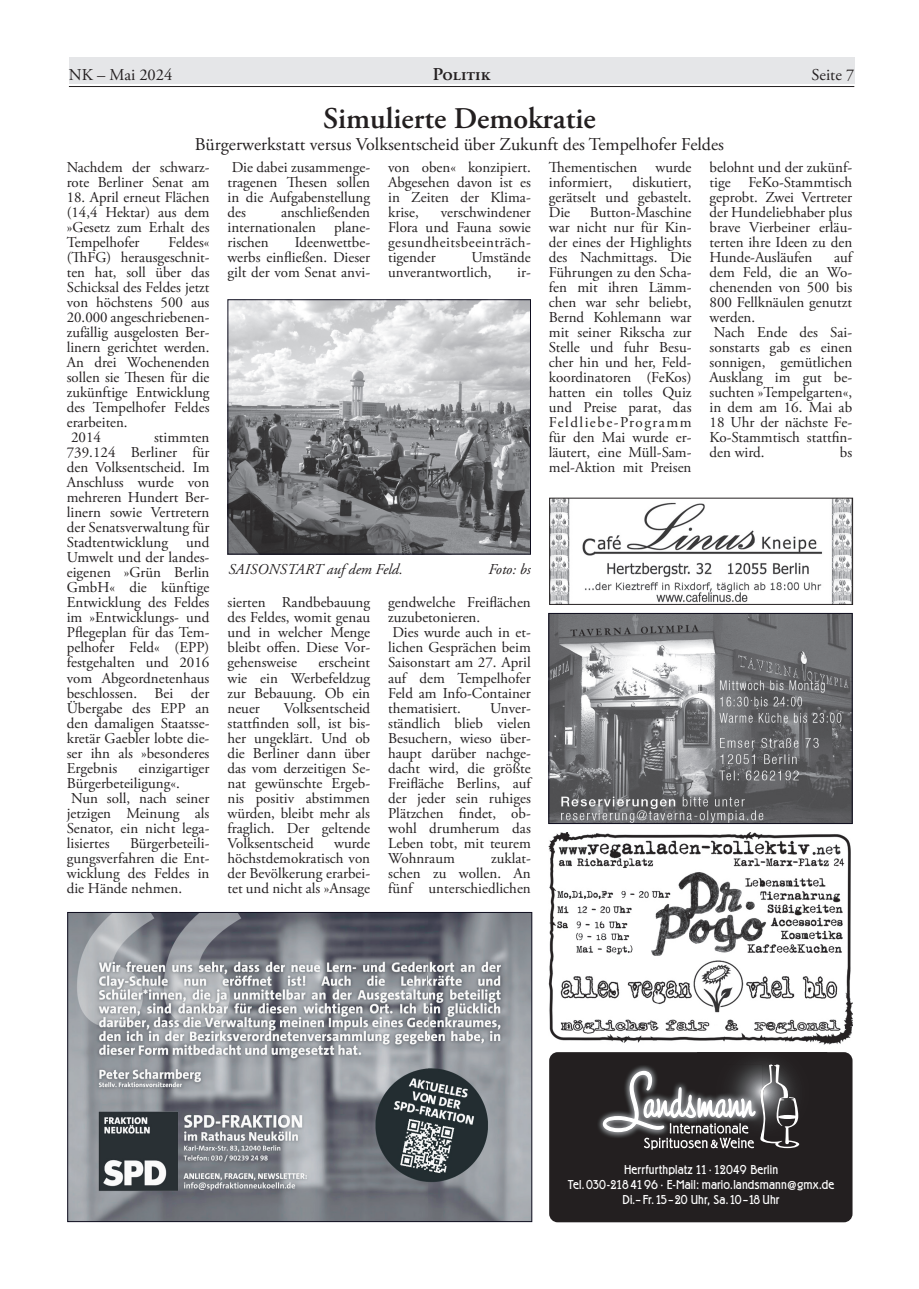
<style>
.page{position:relative;width:919px;height:1289px;background:#fff}
.page>*{position:absolute;margin:0;border:0;box-sizing:border-box;transform-origin:0 0}
.t1{font:600 30px "Adobe Garamond Pro";color:#231f20}
.t2{font:18px "Adobe Garamond Pro";color:#231f20}
.t3{font:600 18px "Adobe Garamond Pro";color:#231f20}
.t4{font:16.5px "Adobe Garamond Pro";color:#231f20}
.t5{font:15px/15px "Adobe Garamond Pro";color:#231f20;text-align:justify}
.t6{font:italic 15px "Adobe Garamond Pro";color:#231f20}
.t7{font:13.5px/15px "Berliner Gro D Ligh";letter-spacing:.01em;color:#fff;text-align:center}
</style>
<div class="page">
<div style="left:69px;top:57px;width:785px;height:27px;background:#e5e6e8"></div>
<hr style="left:69px;top:86px;width:785px;height:1px;background:#231f20">
<img style="left:69px;top:914px;width:461px;height:305px">
<div style="left:67px;top:912px;width:465px;height:309px;border:1px solid #0e0d1e"></div>
<div style="left:549px;top:1052px;width:303px;height:170px;background:#231f20;border-radius:9px"></div>
<svg style="left:602px;top:1052px;width:198px;height:97px"></svg>
<img style="left:549px;top:832px;width:303px;height:212px">
<img style="left:550px;top:615px;width:300px;height:207px">
<div style="left:548px;top:613px;width:304px;height:211px;border:1px solid #0e0d1e"></div>
<img style="left:229px;top:301px;width:300px;height:251px">
<div style="left:227px;top:299px;width:304px;height:255px;border:1px solid #0e0d1e"></div>
<img style="left:551px;top:500px;width:299px;height:102px">
<p class="t4" style="left:69px;top:65px;width:105px">NK – Mai 2024</p>
<p class="t3" style="left:433px;top:64px;width:59px">POliTik</p>
<p class="t4" style="left:811px;top:65px;width:44px">Seite 7</p>
<h1 class="t1" style="left:323px;top:101px;width:274px">Simulierte Demokratie</h1>
<p class="t2" style="left:195px;top:133px;width:530px">Bürgerwerkstatt versus Volksentscheid über Zukunft des Tempelhofer Feldes</p>
<p class="t5" style="left:67px;top:160px;width:144px">Nachdem der schwarz&shy;rote Berliner Senat am</p>
<p class="t5" style="left:67px;top:190px;width:144px">18. April erneut Flächen (14,4 Hektar) aus dem »Gesetz zum Erhalt des Tempelhofer</p>
<p class="t5" style="left:227px;top:160px;width:144px">Die dabei zusammenge&shy;tragenen Thesen sollen in die Aufgabenstellung des</p>
<p class="t5" style="left:388px;top:160px;width:144px">von oben« konzipiert.<br>Abgesehen davon ist es in Zeiten der Klima&shy;krise,</p>
<p class="t5" style="left:549px;top:160px;width:144px">Thementischen wurde informiert,</p>
<p class="t5" style="left:709px;top:160px;width:144px">belohnt und der zukünf&shy;tige FeKo-Stammtisch geprobt. Zwei Vertreter der Hundeliebhaber plus brave Vierbeiner erläu&shy;terten ihre Ideen zu den Hunde-Ausläufen</p>
<p class="t5" style="left:549px;top:175px;width:144px;text-indent:83px">diskutiert, gerätselt und gebastelt.<br>Die</p>
<p class="t5" style="left:227px;top:205px;width:144px;text-indent:53px">anschließenden internationalen plane&shy;rischen</p>
<p class="t5" style="left:388px;top:205px;width:144px;text-indent:53px">verschwindener Flora und Fauna sowie gesundheitsbeeinträch&shy;tigender</p>
<p class="t5" style="left:549px;top:205px;width:144px;text-indent:41px">Button-Maschine war nicht nur für Kin&shy;der eines der Highlights des Nachmittags. Die Führungen zu den Scha&shy;fen mit ihren Lämm&shy;chen war sehr beliebt, Bernd Kohlemann war mit seiner Rikscha zur Stelle und fuhr Besu&shy;cher hin und her, Feld&shy;koordinatoren (FeKos) hatten ein tolles Quiz und Preise parat, das Feldliebe-Programm für den Mai wurde er&shy;läutert, eine Müll-Sam&shy;mel-Aktion mit Preisen</p>
<p class="t5" style="left:67px;top:235px;width:144px;text-align:left;text-indent:102px">Feldes« (ThFG) herausgeschnit&shy;ten hat, soll über das<br>Schicksal des Feldes jetzt von höchstens 500 aus<br>20.000 angeschriebenen&shy;zufällig ausgelosten Ber&shy;linern gerichtet werden.<br>An drei Wochenenden sollen sie Thesen für die zukünftige Entwicklung des Tempelhofer Feldes erarbeiten.<br>2014</p>
<p class="t5" style="left:227px;top:235px;width:144px;text-indent:67px">Ideenwettbe&shy;werbs einfließen. Dieser gilt der vom Senat anvi-</p>
<p class="t5" style="left:388px;top:250px;width:144px;text-indent:83px">Umstände unverantwortlich,</p>
<p class="t5" style="left:709px;top:250px;width:144px;text-align:left;text-indent:124px">auf dem Feld, die an Wo&shy;chenenden von 500 bis<br>800 Fellknäulen genutzt werden.<br>Nach Ende des Sai&shy;sonstarts gab es einen sonnigen, gemütlichen<br>Ausklang im gut be&shy;suchten »Tempelgarten«, in dem am 16. Mai ab<br>18 Uhr der nächste Fe-<br>Ko-Stammtisch stattfin&shy;den wird.</p>
<p class="t5" style="left:517px;top:265px;width:15px">ir-</p>
<p class="t5" style="left:67px;top:430px;width:144px;text-indent:87px">stimmten 739.124 Berliner für den Volksentscheid. Im Anschluss wurde von mehreren Hundert Ber&shy;linern sowie Vertretern der Senatsverwaltung für Stadtentwicklung und Umwelt und der landes&shy;eigenen »Grün Berlin GmbH« die künftige Entwicklung des Feldes im »Entwicklungs- und Pflegeplan für das Tem&shy;pelhofer Feld« (EPP) festgehalten und 2016 vom Abgeordnetenhaus beschlossen. Bei der Übergabe des EPP an den damaligen Staatsse&shy;kretär Gaebler lobte die&shy;ser ihn als »besonderes Ergebnis</p>
<p class="t5" style="left:839px;top:445px;width:14px">bs</p>
<p class="t6" style="left:228px;top:560px;width:176px">SAISONSTART auf dem Feld.</p>
<p class="t6" style="left:488px;top:560px;width:44px">Foto: bs</p>
<p class="t5" style="left:227px;top:595px;width:144px">sierten Randbebauung des Feldes, womit genau und in welcher Menge bleibt offen. Diese Vor&shy;gehensweise</p>
<p class="t5" style="left:388px;top:595px;width:144px;text-align:left">gendwelche Freiflächen zuzubetonieren.<br>Dies wurde auch in et&shy;lichen Gesprächen beim<br>Saisonstart am 27. April auf dem Tempelhofer<br>Feld am Info-Container thematisiert.</p>
<p class="t5" style="left:227px;top:655px;width:144px;text-indent:91px">erscheint wie ein Werbefeldzug zur Bebauung. Ob ein neuer</p>
<p class="t5" style="left:227px;top:700px;width:144px;text-indent:56px">Volksentscheid stattfinden soll, ist bis&shy;her ungeklärt. Und ob die Berliner dann über das vom derzeitigen Se&shy;nat gewünschte Ergeb&shy;nis positiv abstimmen würden, bleibt mehr als fraglich. Der geltende Volksentscheid</p>
<p class="t5" style="left:388px;top:700px;width:144px;text-indent:102px">Unver&shy;ständlich blieb vielen Besuchern, wieso über&shy;haupt darüber nachge&shy;dacht wird, die größte Freifläche Berlins, auf der jeder sein ruhiges Plätzchen findet, ob&shy;wohl drumherum das Leben tobt, mit teurem Wohnraum</p>
<p class="t5" style="left:67px;top:760px;width:144px;text-align:left;text-indent:71px">einzigartiger<br>Bürgerbeteiligung«.<br>Nun soll, nach seiner jetzigen Meinung als<br>Senator, ein nicht lega&shy;lisiertes</p>
<p class="t5" style="left:67px;top:835px;width:144px;text-indent:63px">Bürgerbeteili&shy;gungsverfahren die Ent&shy;wicklung des Feldes in die Hände nehmen.</p>
<p class="t5" style="left:227px;top:835px;width:144px;text-indent:107px">wurde höchstdemokratisch von der Bevölkerung erarbei&shy;tet und nicht als »Ansage</p>
<p class="t5" style="left:388px;top:850px;width:144px;text-indent:103px">zuklat&shy;schen zu wollen. An fünf unterschiedlichen</p>
<p class="t7" style="left:567px;top:1162px;width:268px">Herrfurthplatz 11 · 12049 Berlin<br>Tel. 030-218 41 96 · E-Mail: mario.landsmann@gmx.de<br>Di.–Fr. 15–20 Uhr, Sa. 10–18 Uhr</p>
</div>
